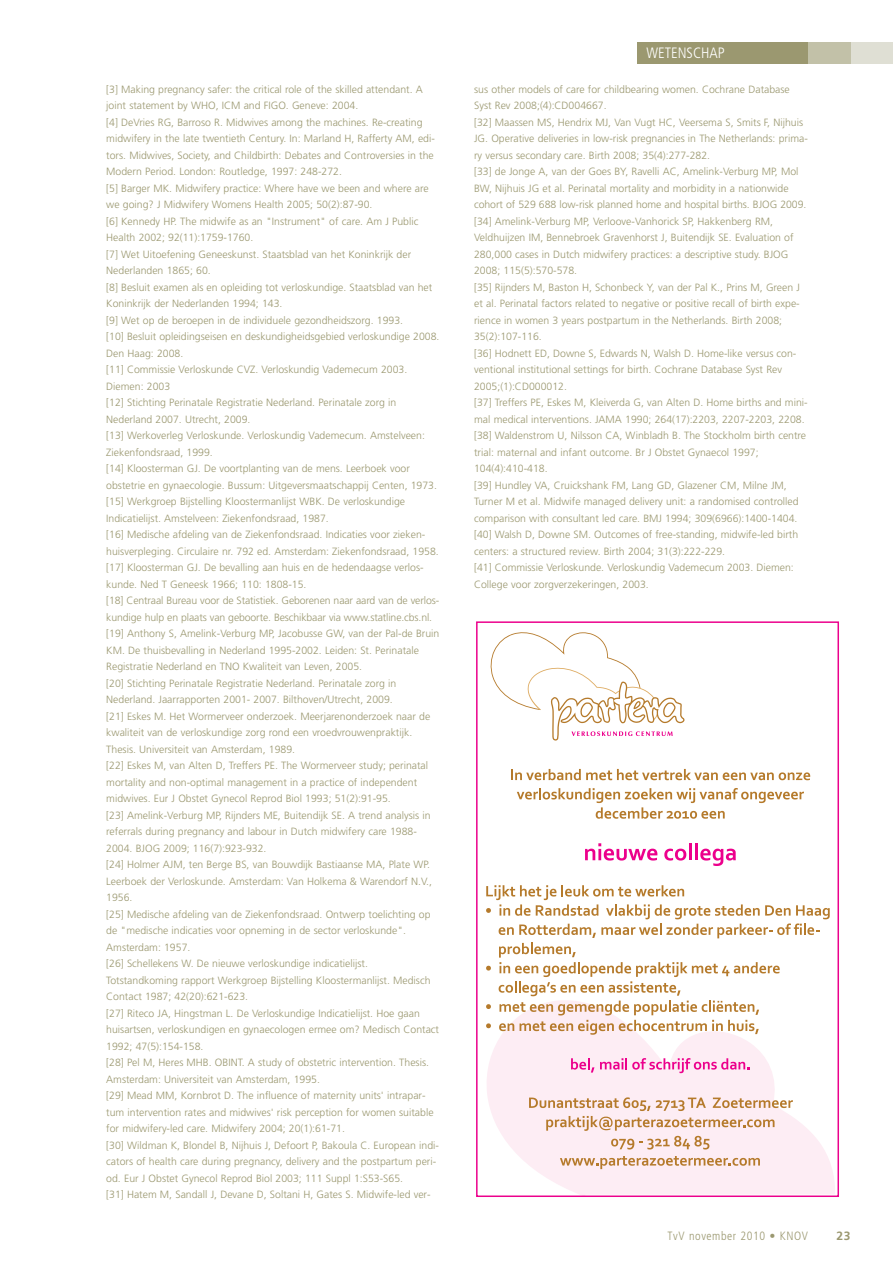
<style>
.page{position:relative;width:893px;height:1263px;background:#fff}
.page>*{position:absolute;margin:0;border:0;box-sizing:border-box;transform-origin:0 0}
.t1{font:300 condensed 15px "Frutiger";color:#fff}
.t2{font:300 condensed 12px "Frutiger";letter-spacing:.05em;color:#9b9870}
.t3{font:700 12px "Frutiger";color:#9b9870}
.t4{font:300 10.5px/16.5px "Frutiger";color:#9b9870}
</style>
<div class="page">
<div style="left:638px;top:43px;width:255px;height:21px;background:#9b9870"></div>
<div style="left:850px;top:43px;width:43px;height:21px;background:#dfdfd4"></div>
<div style="left:808px;top:43px;width:42px;height:21px;background:#c2c1a8"></div>
<svg style="left:487px;top:1035px;width:348px;height:159px;fill:#fdedf4"></svg>
<div style="left:476px;top:621px;width:363px;height:576px;border:2px solid #ec008c"></div>
<svg style="left:511px;top:769px;width:299px;height:11px"></svg>
<svg style="left:517px;top:788px;width:287px;height:31px"></svg>
<svg style="left:486px;top:885px;width:344px;height:150px"></svg>
<svg style="left:529px;top:1097px;width:264px;height:52px;background:#f1dad3"></svg>
<svg style="left:560px;top:1156px;width:200px;height:13px;background:#e7cbb9"></svg>
<svg style="left:585px;top:843px;width:72px;height:17px"></svg>
<svg style="left:664px;top:849px;width:22px;height:11px"></svg>
<hr style="left:689px;top:843px;width:3px;height:17px;background:#ec008c">
<hr style="left:695px;top:843px;width:3px;height:17px;background:#ec008c">
<svg style="left:700px;top:849px;width:36px;height:17px"></svg>
<svg style="left:571px;top:1058px;width:23px;height:14px"></svg>
<svg style="left:600px;top:1058px;width:150px;height:15px;background:#f8b1d9"></svg>
<svg style="left:490px;top:632px;width:195px;height:109px"></svg>
<h1 class="t1" style="left:646px;top:47px;width:80px">WETENSCHAP</h1>
<p class="t4" style="left:106px;top:82px;width:335px">[3] Making pregnancy safer: the critical role of the skilled attendant. A joint statement by WHO, ICM and FIGO. Geneve: 2004.<br>[4] DeVries RG, Barroso R. Midwives among the machines. Re-creating midwifery in the late twentieth Century. In: Marland H, Rafferty AM, edi&shy;tors. Midwives, Society, and Childbirth: Debates and Controversies in the Modern Period. London: Routledge, 1997: 248-272.<br>[5] Barger MK. Midwifery practice: Where have we been and where are we going? J Midwifery Womens Health 2005; 50(2):87-90.<br>[6] Kennedy HP. The midwife as an "Instrument" of care. Am J Public Health 2002; 92(11):1759-1760.<br>[7] Wet Uitoefening Geneeskunst. Staatsblad van het Koninkrijk der Nederlanden 1865; 60.<br>[8] Besluit examen als en opleiding tot verloskundige. Staatsblad van het Koninkrijk der Nederlanden 1994; 143.<br>[9] Wet op de beroepen in de individuele gezondheidszorg. 1993.<br>[10] Besluit opleidingseisen en deskundigheidsgebied verloskundige 2008.<br>Den Haag: 2008.<br>[11] Commissie Verloskunde CVZ. Verloskundig Vademecum 2003.<br>Diemen: 2003<br>[12] Stichting Perinatale Registratie Nederland. Perinatale zorg in Nederland 2007. Utrecht, 2009.<br>[13] Werkoverleg Verloskunde. Verloskundig Vademecum. Amstelveen:<br>Ziekenfondsraad, 1999.<br>[14] Kloosterman GJ. De voortplanting van de mens. Leerboek voor obstetrie en gynaecologie. Bussum: Uitgeversmaatschappij Centen, 1973. [15] Werkgroep Bijstelling Kloostermanlijst WBK. De verloskundige Indicatielijst. Amstelveen: Ziekenfondsraad, 1987.<br>[16] Medische afdeling van de Ziekenfondsraad. Indicaties voor zieken&shy;huisverpleging. Circulaire nr. 792 ed. Amsterdam: Ziekenfondsraad, 1958. [17] Kloosterman GJ. De bevalling aan huis en de hedendaagse verlos&shy;kunde. Ned T Geneesk 1966; 110: 1808-15.<br>[18] Centraal Bureau voor de Statistiek. Geborenen naar aard van de verlos&shy;kundige hulp en plaats van geboorte. Beschikbaar via www.statline.cbs.nl. [19] Anthony S, Amelink-Verburg MP, Jacobusse GW, van der Pal-de Bruin KM. De thuisbevalling in Nederland 1995-2002. Leiden: St. Perinatale Registratie Nederland en TNO Kwaliteit van Leven, 2005.<br>[20] Stichting Perinatale Registratie Nederland. Perinatale zorg in Nederland. Jaarrapporten 2001- 2007. Bilthoven/Utrecht, 2009.<br>[21] Eskes M. Het Wormerveer onderzoek. Meerjarenonderzoek naar de kwaliteit van de verloskundige zorg rond een vroedvrouwenpraktijk.<br>Thesis. Universiteit van Amsterdam, 1989.<br>[22] Eskes M, van Alten D, Treffers PE. The Wormerveer study; perinatal mortality and non-optimal management in a practice of independent midwives. Eur J Obstet Gynecol Reprod Biol 1993; 51(2):91-95.<br>[23] Amelink-Verburg MP, Rijnders ME, Buitendijk SE. A trend analysis in referrals during pregnancy and labour in Dutch midwifery care 1988- 2004. BJOG 2009; 116(7):923-932.<br>[24] Holmer AJM, ten Berge BS, van Bouwdijk Bastiaanse MA, Plate WP.<br>Leerboek der Verloskunde. Amsterdam: Van Holkema &amp; Warendorf N.V., 1956.<br>[25] Medische afdeling van de Ziekenfondsraad. Ontwerp toelichting op de "medische indicaties voor opneming in de sector verloskunde".<br>Amsterdam: 1957.<br>[26] Schellekens W. De nieuwe verloskundige indicatielijst.<br>Totstandkoming rapport Werkgroep Bijstelling Kloostermanlijst. Medisch Contact 1987; 42(20):621-623.<br>[27] Riteco JA, Hingstman L. De Verloskundige Indicatielijst. Hoe gaan huisartsen, verloskundigen en gynaecologen ermee om? Medisch Contact 1992; 47(5):154-158.<br>[28] Pel M, Heres MHB. OBINT. A study of obstetric intervention. Thesis.<br>Amsterdam: Universiteit van Amsterdam, 1995.<br>[29] Mead MM, Kornbrot D. The influence of maternity units' intrapar&shy;tum intervention rates and midwives' risk perception for women suitable for midwifery-led care. Midwifery 2004; 20(1):61-71.<br>[30] Wildman K, Blondel B, Nijhuis J, Defoort P, Bakoula C. European indi&shy;cators of health care during pregnancy, delivery and the postpartum peri&shy;od. Eur J Obstet Gynecol Reprod Biol 2003; 111 Suppl 1:S53-S65.<br>[31] Hatem M, Sandall J, Devane D, Soltani H, Gates S. Midwife-led ver-</p>
<p class="t4" style="left:474px;top:82px;width:335px">sus other models of care for childbearing women. Cochrane Database Syst Rev 2008;(4):CD004667.<br>[32] Maassen MS, Hendrix MJ, Van Vugt HC, Veersema S, Smits F, Nijhuis JG. Operative deliveries in low-risk pregnancies in The Netherlands: prima&shy;ry versus secondary care. Birth 2008; 35(4):277-282.<br>[33] de Jonge A, van der Goes BY, Ravelli AC, Amelink-Verburg MP, Mol BW, Nijhuis JG et al. Perinatal mortality and morbidity in a nationwide cohort of 529 688 low-risk planned home and hospital births. BJOG 2009. [34] Amelink-Verburg MP, Verloove-Vanhorick SP, Hakkenberg RM, Veldhuijzen IM, Bennebroek Gravenhorst J, Buitendijk SE. Evaluation of 280,000 cases in Dutch midwifery practices: a descriptive study. BJOG 2008; 115(5):570-578.<br>[35] Rijnders M, Baston H, Schonbeck Y, van der Pal K., Prins M, Green J et al. Perinatal factors related to negative or positive recall of birth expe&shy;rience in women 3 years postpartum in the Netherlands. Birth 2008; 35(2):107-116.<br>[36] Hodnett ED, Downe S, Edwards N, Walsh D. Home-like versus con&shy;ventional institutional settings for birth. Cochrane Database Syst Rev 2005;(1):CD000012.<br>[37] Treffers PE, Eskes M, Kleiverda G, van Alten D. Home births and mini&shy;mal medical interventions. JAMA 1990; 264(17):2203, 2207-2203, 2208. [38] Waldenstrom U, Nilsson CA, Winbladh B. The Stockholm birth centre trial: maternal and infant outcome. Br J Obstet Gynaecol 1997; 104(4):410-418.<br>[39] Hundley VA, Cruickshank FM, Lang GD, Glazener CM, Milne JM, Turner M et al. Midwife managed delivery unit: a randomised controlled comparison with consultant led care. BMJ 1994; 309(6966):1400-1404. [40] Walsh D, Downe SM. Outcomes of free-standing, midwife-led birth centers: a structured review. Birth 2004; 31(3):222-229.<br>[41] Commissie Verloskunde. Verloskundig Vademecum 2003. Diemen:<br>College voor zorgverzekeringen, 2003.</p>
<p class="t2" style="left:668px;top:1231px;width:142px">TvV november 2010 • KNOV</p>
<p class="t3" style="left:836px;top:1231px;width:16px">23</p>
</div>
